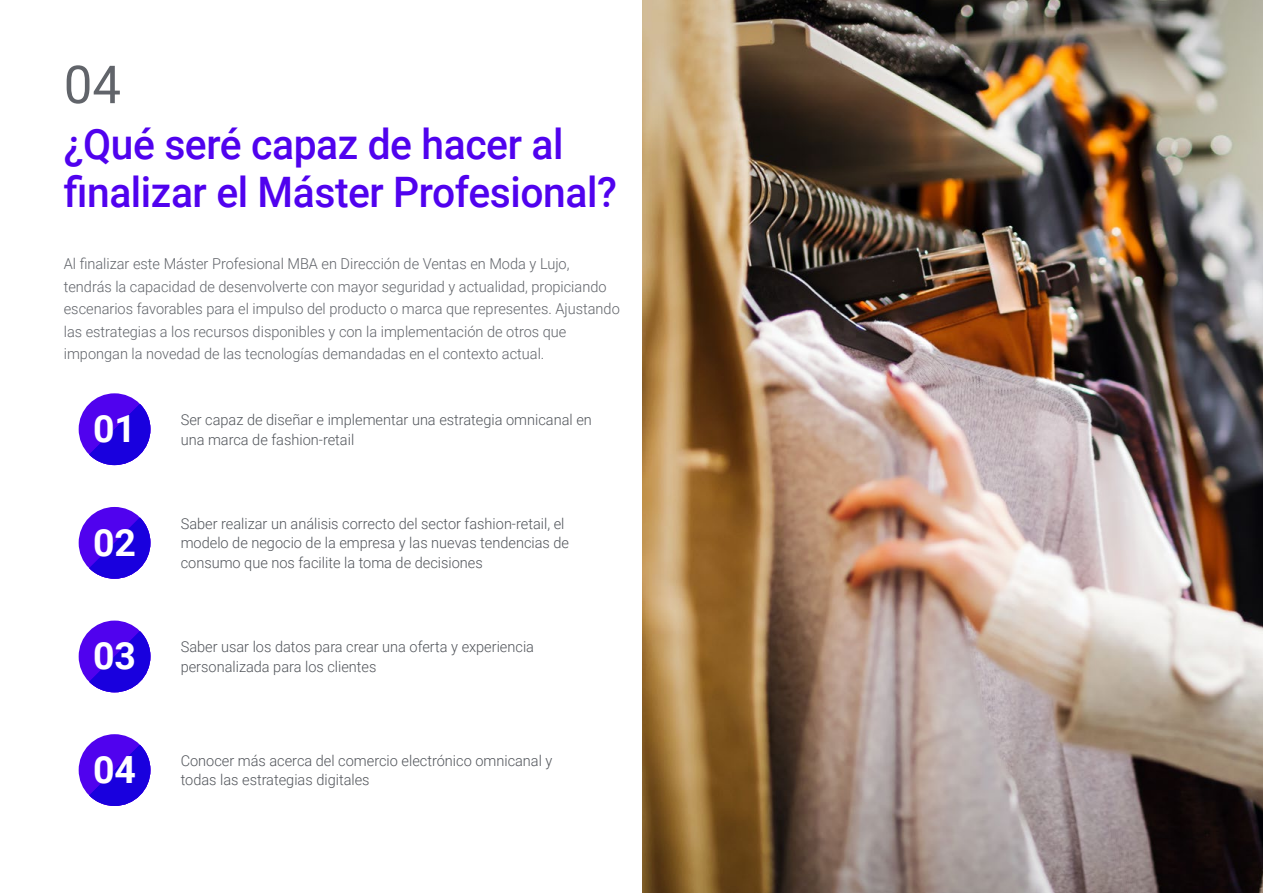
<style>
.page{position:relative;width:1263px;height:893px;background:#fff}
.page>*{position:absolute;margin:0;border:0;box-sizing:border-box;transform-origin:0 0}
.t1{font:52.5px "Roboto";color:#61646a}
.t2{font:500 42px/48px "Roboto";letter-spacing:-.01em;color:#5002ee}
.t3{font:700 37.5px "Roboto";color:#fff}
.t4{font:300 15px/19.5px "Roboto";color:#52555b}
.t5{font:300 15px/22.5px "Roboto";color:#61646a}
</style>
<div class="page">
<div style="left:79px;top:507px;width:71px;height:72px;background:#5002ee;border-radius:50%"></div>
<svg style="left:89px;top:517px;width:61px;height:62px"></svg>
<div style="left:79px;top:734px;width:71px;height:72px;background:#5002ee;border-radius:50%"></div>
<svg style="left:89px;top:745px;width:61px;height:61px"></svg>
<div style="left:79px;top:621px;width:71px;height:71px;background:#5002ee;border-radius:50%"></div>
<svg style="left:89px;top:631px;width:61px;height:61px"></svg>
<div style="left:79px;top:393px;width:71px;height:72px;background:#5002ee;border-radius:50%"></div>
<svg style="left:89px;top:404px;width:61px;height:61px"></svg>
<img style="left:642px;top:0;width:621px;height:893px">
<h1 class="t1" style="left:64px;top:48px;width:59px">04</h1>
<h2 class="t2" style="left:64px;top:119px;width:555px">¿Qué seré capaz de hacer al finalizar el Máster Profesional?</h2>
<p class="t5" style="left:64px;top:252px;width:558px">Al finalizar este Máster Profesional MBA en Dirección de Ventas en Moda y Lujo, tendrás la capacidad de desenvolverte con mayor seguridad y actualidad, propiciando escenarios favorables para el impulso del producto o marca que representes. Ajustando las estrategias a los recursos disponibles y con la implementación de otros que impongan la novedad de las tecnologías demandadas en el contexto actual.</p>
<h3 class="t3" style="left:93px;top:402px;width:45px">01</h3>
<p class="t4" style="left:181px;top:409px;width:413px">Ser capaz de diseñar e implementar una estrategia omnicanal en</p>
<p class="t4" style="left:181px;top:429px;width:175px">una marca de fashion-retail</p>
<h3 class="t3" style="left:93px;top:516px;width:45px">02</h3>
<p class="t4" style="left:181px;top:513px;width:390px">Saber realizar un análisis correcto del sector fashion-retail, el modelo de negocio de la empresa y las nuevas tendencias de consumo que nos facilite la toma de decisiones</p>
<h3 class="t3" style="left:93px;top:630px;width:45px">03</h3>
<p class="t4" style="left:181px;top:637px;width:355px">Saber usar los datos para crear una oferta y experiencia personalizada para los clientes</p>
<h3 class="t3" style="left:93px;top:743px;width:45px">04</h3>
<p class="t4" style="left:181px;top:750px;width:373px">Conocer más acerca del comercio electrónico omnicanal y todas las estrategias digitales</p>
</div>
